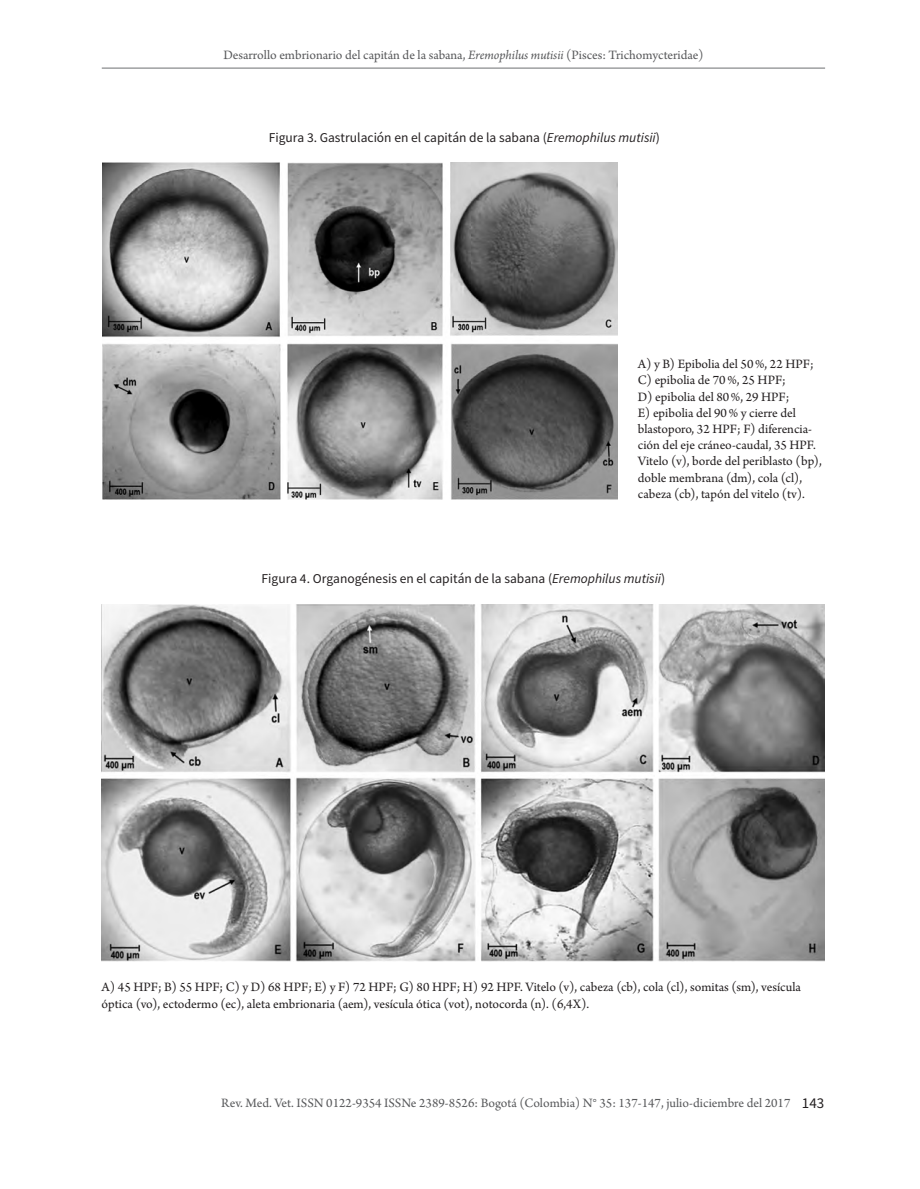
<style>
.page{position:relative;width:920px;height:1189px;background:#fff}
.page>*{position:absolute;margin:0;border:0;box-sizing:border-box;transform-origin:0 0}
.t1{font:15px "Source Sans Pro";color:#231f20}
.t2{font:13.5px/16.2px "Arno Pro";color:#231f20}
.t3{font:13.5px "Arno Pro";color:#58595b}
.t4{font:13.5px "Source Sans Pro";color:#231f20}
.s1{font-style:italic}
</style>
<div class="page">
<hr style="left:102px;top:68px;width:723px;height:1px;background:#6d6f71">
<img style="left:102px;top:163px;width:515px;height:336px">
<img style="left:101px;top:604px;width:723px;height:358px">
<p class="t3" style="left:223px;top:47px;width:481px">Desarrollo embrionario del capitán de la sabana, <span class="s1">Eremophilus mutisii</span> (Pisces: Trichomycteridae)</p>
<p class="t4" style="left:269px;top:129px;width:392px">Figura 3. Gastrulación en el capitán de la sabana (<span class="s1">Eremophilus mutisii</span>)</p>
<p class="t2" style="left:637px;top:357px;width:185px">A) y B) Epibolia del 50%, 22 HPF;<br>C) epibolia de 70%, 25 HPF;<br>D) epibolia del 80%, 29 HPF;<br>E) epibolia del 90% y cierre del blastoporo, 32 HPF; F) diferencia&shy;ción del eje cráneo-caudal, 35 HPF.<br>Vitelo (v), borde del periblasto (bp), doble membrana (dm), cola (cl), cabeza (cb), tapón del vitelo (tv).</p>
<p class="t4" style="left:261px;top:570px;width:405px">Figura 4. Organogénesis en el capitán de la sabana (<span class="s1">Eremophilus mutisii</span>)</p>
<p class="t2" style="left:102px;top:980px;width:700px">A) 45 HPF; B) 55 HPF; C) y D) 68 HPF; E) y F) 72 HPF; G) 80 HPF; H) 92 HPF. Vitelo (v), cabeza (cb), cola (cl), somitas (sm), vesícula óptica (vo), ectodermo (ec), aleta embrionaria (aem), vesícula ótica (vot), notocorda (n). (6,4X).</p>
<p class="t3" style="left:221px;top:1094px;width:570px">Rev. Med. Vet. ISSN 0122-9354 ISSNe 2389-8526: Bogotá (Colombia) N° 35: 137-147, julio-diciembre del 2017</p>
<p class="t1" style="left:801px;top:1093px;width:24px">143</p>
</div>
